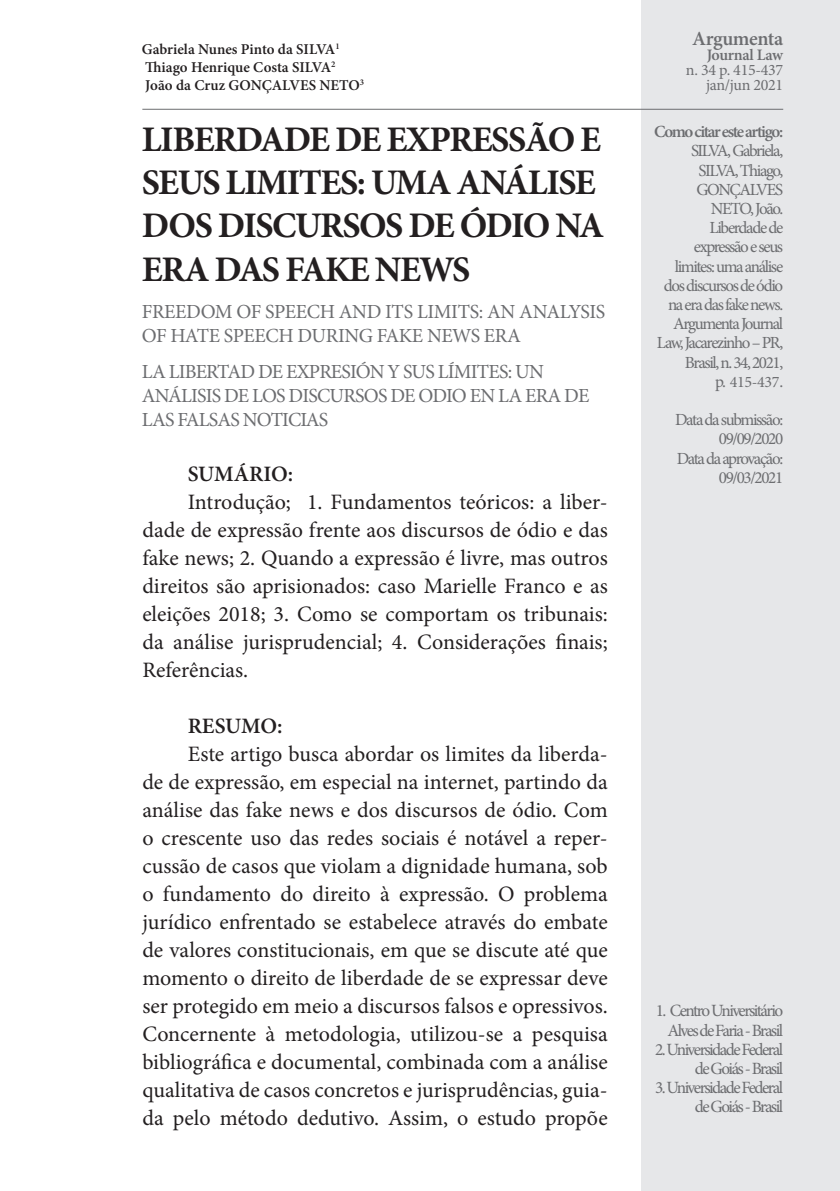
<style>
.page{position:relative;width:840px;height:1191px;background:#fff}
.page>*{position:absolute;margin:0;border:0;box-sizing:border-box;transform-origin:0 0}
.Título_Artigo{font:700 36px/43.2px "Minion Pro";letter-spacing:-.04em;color:#231f20}
.Texto_Artigo{font:22px/28px "Minion Pro";color:#231f20;text-align:justify}
.Texto_Artigo-2{font:600 22px "Minion Pro";letter-spacing:-.005em;color:#231f20}
.Titulo_Espanhol{font:20px/24px "Minion Pro";letter-spacing:-.04em;color:#6c6d70}
.Titulo_English{font:20px/24px "Minion Pro";letter-spacing:-.02em;color:#6c6d70}
.t1{font:600 20px "Minion Pro";letter-spacing:-.02em;color:#6c6d70}
.Autor_descricao{font:17.2px/19.2px "Minion Pro";letter-spacing:-.09em;color:#6c6d70;text-align:right}
.Como_citar_artigo{font:17px/19.2px "Minion Pro";letter-spacing:-.08em;color:#6c6d70;text-align:right}
.Como_citar_artigo-2{font:600 17px "Minion Pro";letter-spacing:-.08em;color:#6c6d70}
.Como_citar_artigo-3{font:16px/15.2px "Minion Pro";letter-spacing:-.02em;color:#6c6d70;text-align:right}
.t2{font:600 16px "Minion Pro";letter-spacing:-.02em;color:#6c6d70}
.Autor{font:600 15px "Minion Pro";color:#231f20}
.s1{font-size:17px}
</style>
<div class="page">
<div style="left:641px;top:0;width:198px;height:1191px;background:#e6e7e9"></div>
<hr style="left:142px;top:109px;width:640px;height:1px;background:#6c6d70">
<p class="Autor" style="left:142px;top:39px;width:199px">Gabriela Nunes Pinto da SILVA<sup>1</sup></p>
<p class="Autor" style="left:145px;top:57px;width:192px">Thiago Henrique Costa SILVA<sup>2</sup></p>
<p class="Autor" style="left:145px;top:75px;width:220px">João da Cruz GONÇALVES NETO<sup>3</sup></p>
<p class="Título_Artigo" style="left:142px;top:117px;width:463px">LIBERDADE DE EXPRESSÃO E<br>SEUS LIMITES: UMA ANÁLISE<br>DOS DISCURSOS DE ÓDIO NA<br>ERA DAS FAKE NEWS</p>
<p class="Titulo_English" style="left:142px;top:300px;width:464px">FREEDOM OF SPEECH AND ITS LIMITS: AN ANALYSIS<br>OF HATE SPEECH DURING FAKE NEWS ERA</p>
<p class="Titulo_Espanhol" style="left:142px;top:359px;width:448px">LA LIBERTAD DE EXPRESIÓN Y SUS LÍMITES: UN<br>ANÁLISIS DE LOS DISCURSOS DE ODIO EN LA ERA DE<br>LAS FALSAS NOTICIAS</p>
<p class="Texto_Artigo-2" style="left:188px;top:459px;width:107px">SUMÁRIO:</p>
<p class="Texto_Artigo" style="left:142px;top:488px;width:466px;text-indent:45px">Introdução; 1. Fundamentos teóricos: a liber&shy;dade de expressão frente aos discursos de ódio e das fake news; 2. Quando a expressão é livre, mas outros direitos são aprisionados: caso Marielle Franco e as eleições 2018; 3. Como se comportam os tribunais: da análise jurisprudencial; 4. Considerações finais; Referências.</p>
<p class="Texto_Artigo-2" style="left:188px;top:711px;width:96px">RESUMO:</p>
<p class="Texto_Artigo" style="left:142px;top:740px;width:466px;text-indent:45px">Este artigo busca abordar os limites da liberda&shy;de de expressão, em especial na internet, partindo da análise das fake news e dos discursos de ódio. Com o crescente uso das redes sociais é notável a reper&shy;cussão de casos que violam a dignidade humana, sob o fundamento do direito à expressão. O problema jurídico enfrentado se estabelece através do embate de valores constitucionais, em que se discute até que momento o direito de liberdade de se expressar deve ser protegido em meio a discursos falsos e opressivos.<br>Concernente à metodologia, utilizou-se a pesquisa bibliográfica e documental, combinada com a análise qualitativa de casos concretos e jurisprudências, guia&shy;da pelo método dedutivo. Assim, o estudo propõe</p>
<p class="t1" style="left:691px;top:25px;width:92px">Argumenta</p>
<p class="t2" style="left:706px;top:44px;width:78px">Journal Law</p>
<p class="Como_citar_artigo-3" style="left:685px;top:63px;width:99px">n. 34 p. 415-437 jan/jun 2021</p>
<p class="Como_citar_artigo-2" style="left:653px;top:120px;width:130px">Como citar este artigo:</p>
<p class="Como_citar_artigo" style="left:656px;top:141px;width:128px">SILVA, Gabriela,<br>SILVA, Thiago,<br>GONÇALVES<br>NETO, João.<br>Liberdade de expressão e seus limites: uma análise dos discursos de ódio na era das fake news.<br>Argumenta Journal<br>Law, Jacarezinho – PR,<br>Brasil, n. 34, 2021,</p>
<p class="Como_citar_artigo-3" style="left:714px;top:374px;width:69px"><span class="s1">p.</span> 415-437<span class="s1">.</span></p>
<p class="Como_citar_artigo" style="left:674px;top:410px;width:110px">Data da submissão:</p>
<p class="Como_citar_artigo" style="left:718px;top:429px;width:66px">09/09/2020</p>
<p class="Como_citar_artigo" style="left:676px;top:449px;width:108px">Data da aprovação:</p>
<p class="Como_citar_artigo" style="left:718px;top:468px;width:66px">09/03/2021</p>
<p class="Autor_descricao" style="left:655px;top:1001px;width:129px">1. Centro Universitário<br>Alves de Faria - Brasil</p>
<p class="Autor_descricao" style="left:654px;top:1039px;width:130px">2.Universidade Federal de Goiás - Brasil</p>
<p class="Autor_descricao" style="left:654px;top:1078px;width:130px">3.Universidade Federal de Goiás - Brasil</p>
</div>
